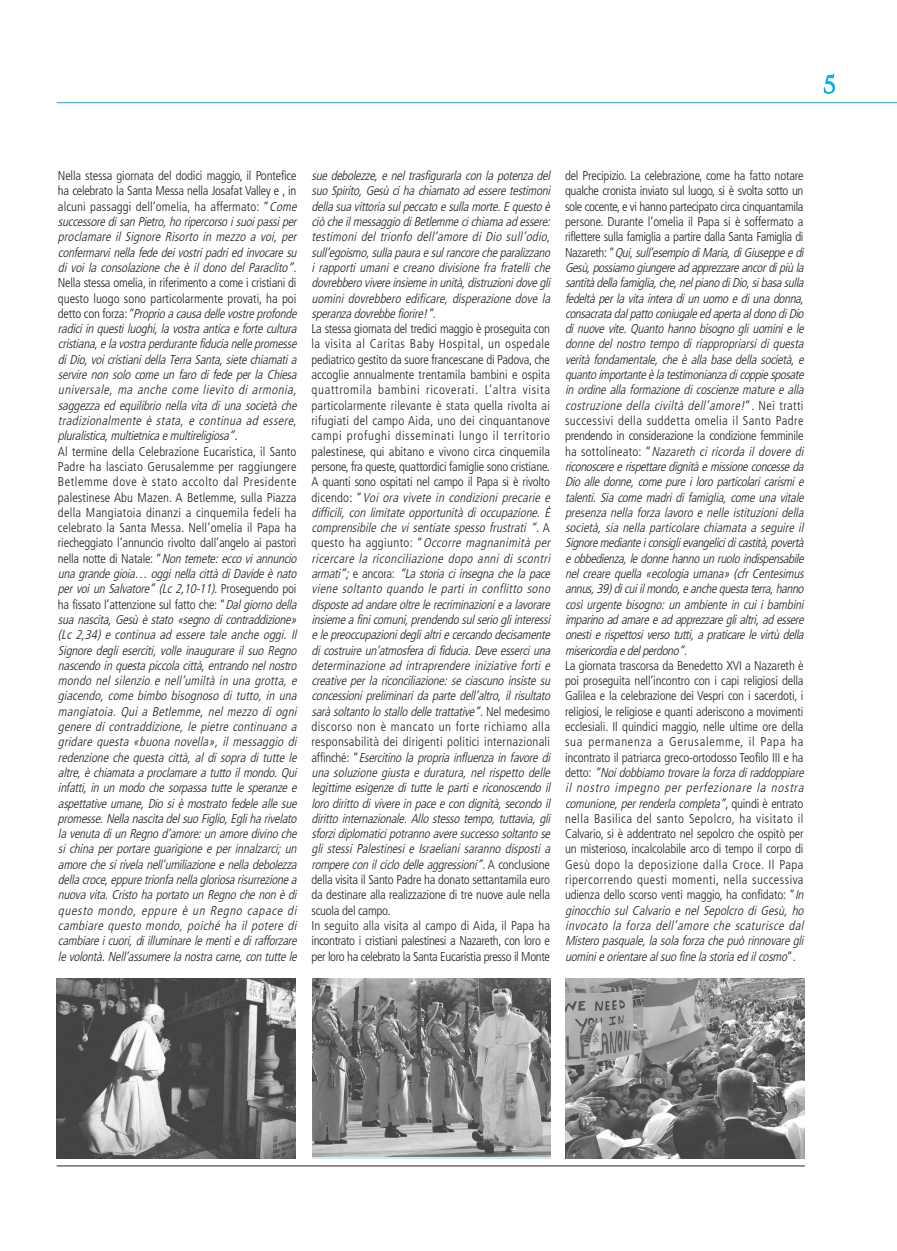
<style>
.page{position:relative;width:897px;height:1251px;background:#fff}
.page>*{position:absolute;margin:0;border:0;box-sizing:border-box;transform-origin:0 0}
.t1{font:31.25px "Democratica";color:#00aeef}
.t2{font:italic 300 condensed 12.75px/15.2px "Frutiger";letter-spacing:-.02em;color:#231f20}
.t3{font:300 condensed 12.75px/15.2px "Frutiger";letter-spacing:-.015em;color:#231f20}
.s1{font-style:normal}
.s2{font-style:italic}
</style>
<div class="page">
<hr style="left:57px;top:1165px;width:747px;height:1px;background:#231f20">
<hr style="left:57px;top:102px;width:839px;height:1px;background:#00aeef">
<img style="left:57px;top:979px;width:238px;height:179px">
<img style="left:312px;top:979px;width:238px;height:177px">
<img style="left:565px;top:979px;width:239px;height:179px">
<h1 class="t1" style="left:822px;top:65px;width:15px">5</h1>
<p class="t2" style="left:58px;top:169px;width:243px"><span class="s1">Nella stessa giornata del dodici maggio, il Pontefice ha celebrato la Santa Messa nella Josafat Valley e , in alcuni passaggi dell’omelia, ha affermato: “</span>Come successore di san Pietro, ho ripercorso i suoi passi per proclamare il Signore Risorto in mezzo a voi, per confermarvi nella fede dei vostri padri ed invocare su di voi la consolazione che è il dono del Paraclito”.</p>
<p class="t2" style="left:58px;top:276px;width:243px"><span class="s1">Nella stessa omelia, in riferimento a come i cristiani di questo luogo sono particolarmente provati, ha poi d e t t o c o n f o r z a :</span> “Proprio a causa delle vostre profonde radici in questi luoghi, la vostra antica e forte cultura cristiana, e la vostra perdurante fiducia nelle promesse di Dio, voi cristiani della Terra Santa, siete chiamati a servire non solo come un faro di fede per la Chiesa universale, ma anche come lievito di armonia, saggezza ed equilibrio nella vita di una società che tradizionalmente è stata, e continua ad essere, pluralistica, multietnica e multireligiosa”.</p>
<p class="t2" style="left:58px;top:444px;width:243px"><span class="s1">Al termine della Celebrazione Eucaristica, il Santo Padre ha lasciato Gerusalemme per raggiungere Betlemme dove è stato accolto dal Presidente palestinese Abu Mazen. A Betlemme, sulla Piazza della Mangiatoia dinanzi a cinquemila fedeli ha celebrato la Santa Messa. Nell’omelia il Papa ha riecheggiato l’annuncio rivolto dall’angelo ai pastori nella notte di Natale: “</span>Nontemete:eccoviannuncio una grande gioia… oggi nella città di Davide è nato per voi un Salvatore” (Lc 2,10-11). <span class="s1">Proseg uen do po i ha fissato l’attenzione sul fatto che: “</span>Dalgiornodella sua nascita, Gesù è stato «segno di contraddizione» (Lc 2,34) e continua ad essere tale anche oggi. Il Signore degli eserciti, volle inaugurare il suo Regno nascendo in questa piccola città, entrando nel nostro mondo nel silenzio e nell’umiltà in una grotta, e giacendo, come bimbo bisognoso di tutto, in una mangiatoia. Qui a Betlemme, nel mezzo di ogni genere di contraddizione, le pietre continuano a gridare questa «buona novella», il messaggio di redenzione che questa città, al di sopra di tutte le altre, è chiamata a proclamare a tutto il mondo. Qui infatti, in un modo che sorpassa tutte le speranze e aspettative umane, Dio si è mostrato fedele alle sue promesse. Nella nascita del suo Figlio, Egli ha rivelato la venuta di un Regno d’amore: un amore divino che si china per portare guarigione e per innalzarci; un amore che si rivela nell’umiliazione e nella debolezza della croce, eppure trionfa nella gloriosa risurrezione a nuova vita. Cristo ha portato un Regno che non è di questo mondo, eppure è un Regno capace di cambiare questo mondo, poiché ha il potere di cambiare i cuori, di illuminare le menti e di rafforzare le volontà. Nell’assumere la nostra carne, con tutte le</p>
<p class="t2" style="left:311px;top:169px;width:243px;text-align:justify">sue debolezze, e nel trasfigurarla con la potenza del suo Spirito, Gesù ci ha chiamato ad essere testimoni della sua vittoria sul peccato e sulla morte. E questo è ciò che il messaggio di Betlemme ci chiama ad essere: testimoni del trionfo dell’amore di Dio sull’odio, sull’egoismo, sulla paura e sul rancore che paralizzano i rapporti umani e creano divisione fra fratelli che dovrebbero vivere insieme in unità, distruzioni dove gli uomini dovrebbero edificare, disperazione dove la speranza dovrebbe fiorire!”.</p>
<p class="t2" style="left:311px;top:322px;width:243px"><span class="s1">La stessa giornata del tredici maggio è proseguita con la visita al Caritas Baby Hospital, un ospedale pediatrico gestito da suore francescane di Padova, che accoglie annualmente trentamila bambini e ospita quattromila bambini ricoverati. L’altra visita particolarmente rilevante è stata quella rivolta ai rifugiati del campo Aida, uno dei cinquantanove campi profughi disseminati lungo il territorio palestinese, qui abitano e vivono circa cinquemila persone, fra queste, quattordici famiglie sono cristiane.<br>A quanti sono ospitati nel campo il Papa si è rivolto d i c e n d o : “</span> Voi ora vivete in condizioni precarie e difficili, con limitate opportunità di occupazione. È comprensibile che vi sentiate spesso frustrati “. <span class="s1">A questo ha aggiunto: “</span>Occorre magnanimità per ricercare la riconciliazione dopo anni di scontri armati”; <span class="s1">e a n c o r a :</span> “La storia ci insegna che la pace viene soltanto quando le parti in conflitto sono disposte ad andare oltre le recriminazioni e a lavorare insieme a fini comuni, prendendo sul serio gli interessi e le preoccupazioni degli altri e cercando decisamente di costruire un’atmosfera di fiducia. Deve esserci una determinazione ad intraprendere iniziative forti e creative per la riconciliazione: se ciascuno insiste su concessioni preliminari da parte dell’altro, il risultato sarà soltanto lo stallo delle trattative”. <span class="s1">N e l m e d e s i m o discorso non è mancato un forte richiamo alla responsabilità dei dirigenti politici internazionali a ff i n c h é : “</span> Esercitino la propria influenza in favore di una soluzione giusta e duratura, nel rispetto delle legittime esigenze di tutte le parti e riconoscendo il loro diritto di vivere in pace e con dignità, secondo il diritto internazionale. Allo stesso tempo, tuttavia, gli sforzi diplomatici potranno avere successo soltanto se gli stessi Palestinesi e Israeliani saranno disposti a rompere con il ciclo delle aggressioni”. <span class="s1">A c o n c l u s i o n e della visita il Santo Padre ha donato settantamila euro da destinare alla realizzazione di tre nuove aule nella scuola del campo.<br>In seguito alla visita al campo di Aida, il Papa ha incontrato i cristiani palestinesi a Nazareth, con loro e per loro ha celebrato la Santa Eucaristia presso il Monte</span></p>
<p class="t2" style="left:565px;top:169px;width:243px"><span class="s1">del Precipizio. La celebrazione, come ha fatto notare qualche cronista inviato sul luogo, si è svolta sotto un sole cocente, e vi hanno partecipato circa cinquantamila persone. Durante l’omelia il Papa si è soffermato a riflettere sulla famiglia a partire dalla Santa Famiglia di N a z a r e t h : “</span> Qui, sull’esempio di Maria, di Giuseppe e di Gesù, possiamo giungere ad apprezzare ancor di più la santità della famiglia, che, nel piano di Dio, si basa sulla fedeltà per la vita intera di un uomo e di una donna, consacrata dal patto coniugale ed aperta al dono di Dio di nuove vite. Quanto hanno bisogno gli uomini e le donne del nostro tempo di riappropriarsi di questa verità fondamentale, che è alla base della società, e quanto importante è la testimonianza di coppie sposate in ordine alla formazione di coscienze mature e alla costruzione della civiltà dell’amore!<span class="s1">” . N e i t r a t t i successivi della suddetta omelia il Santo Padre prendendo in considerazione la condizione femminile ha sottolineato: “</span>Nazareth ci ricorda il dovere di riconoscere e rispettare dignità e missione concesse da Dio alle donne, come pure i loro particolari carismi e talenti. Sia come madri di famiglia, come una vitale presenza nella forza lavoro e nelle istituzioni della società, sia nella particolare chiamata a seguire il Signore mediante i consigli evangelici di castità, povertà e obbedienza, le donne hanno un ruolo indispensabile nel creare quella «ecologia umana» (cfr Centesimus annus, 39) di cui il mondo, e anche questa terra, hanno così urgente bisogno: un ambiente in cui i bambini imparino ad amare e ad apprezzare gli altri, ad essere onesti e rispettosi verso tutti, a praticare le virtù della misericordia e del perdono”.</p>
<p class="t3" style="left:565px;top:659px;width:243px">La giornata trascorsa da Benedetto XVI a Nazareth è poi proseguita nell’incontro con i capi religiosi della Galilea e la celebrazione dei Vespri con i sacerdoti, i religiosi, le religiose e quanti aderiscono a movimenti ecclesiali. Il quindici maggio, nelle ultime ore della sua permanenza a Gerusalemme, il Papa ha incontrato il patriarca greco-ortodosso Teofilo III e ha d e t t o : <span class="s2">“Noi dobbiamo trovare la forza di raddoppiare il nostro impegno per perfezionare la nostra comunione, per renderla completa”</span>, q u i n d i è e n t r a t o nella Basilica del santo Sepolcro, ha visitato il Calvario, si è addentrato nel sepolcro che ospitò per un misterioso, incalcolabile arco di tempo il corpo di Gesù dopo la deposizione dalla Croce. Il Papa ripercorrendo questi momenti, nella successiva udienza dello scorso venti maggio, ha confidato: “<span class="s2">In ginocchio sul Calvario e nel Sepolcro di Gesù, ho invocato la forza dell’amore che scaturisce dal Mistero pasquale, la sola forza che può rinnovare gli uomini e orientare al suo fine la storia ed il cosmo</span>” .</p>
</div>
